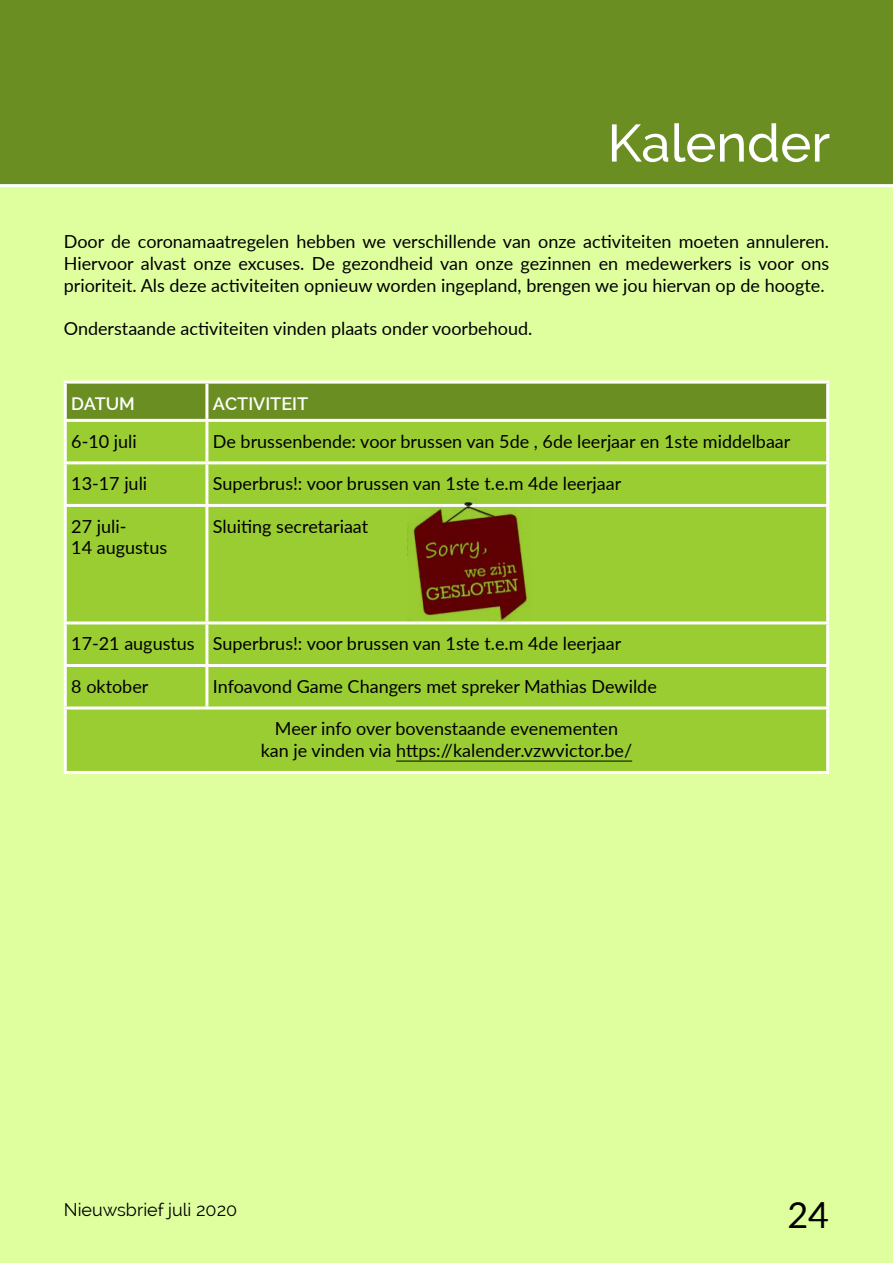
<style>
.page{position:relative;width:893px;height:1263px;background:#dfff9f}
.page>*{position:absolute;margin:0;border:0;box-sizing:border-box;transform-origin:0 0}
.t1{font:500 52.5px "Raleway";color:#fff}
.t2{font:36px "Lato";color:#000}
.t3{font:18px/21.6px "Lato";color:#000}
.t4{font:18px "Raleway";color:#000}
.t5{font:600 18px "Raleway";color:#fff}
</style>
<div class="page">
<div style="left:0;top:0;width:893px;height:187px;background:#6b8e23"></div>
<div style="left:67px;top:384px;width:759px;height:35px;background:#6b8e23"></div>
<div style="left:67px;top:422px;width:759px;height:349px;background:#9acd32"></div>
<hr style="left:64px;top:381px;width:143px;height:3px;background:#fff">
<hr style="left:64px;top:384px;width:3px;height:35px;background:#fff">
<hr style="left:207px;top:381px;width:622px;height:3px;background:#fff">
<hr style="left:205px;top:384px;width:3px;height:35px;background:#fff">
<hr style="left:826px;top:384px;width:3px;height:35px;background:#fff">
<hr style="left:64px;top:419px;width:143px;height:3px;background:#fff">
<hr style="left:64px;top:422px;width:3px;height:39px;background:#fff">
<hr style="left:207px;top:419px;width:622px;height:3px;background:#fff">
<hr style="left:205px;top:422px;width:3px;height:39px;background:#fff">
<hr style="left:826px;top:422px;width:3px;height:39px;background:#fff">
<hr style="left:64px;top:461px;width:143px;height:3px;background:#fff">
<hr style="left:64px;top:464px;width:3px;height:40px;background:#fff">
<hr style="left:207px;top:461px;width:622px;height:3px;background:#fff">
<hr style="left:205px;top:464px;width:3px;height:40px;background:#fff">
<hr style="left:826px;top:464px;width:3px;height:40px;background:#fff">
<hr style="left:64px;top:504px;width:143px;height:3px;background:#fff">
<hr style="left:64px;top:507px;width:3px;height:114px;background:#fff">
<hr style="left:207px;top:504px;width:622px;height:3px;background:#fff">
<hr style="left:205px;top:507px;width:3px;height:114px;background:#fff">
<hr style="left:826px;top:507px;width:3px;height:114px;background:#fff">
<hr style="left:64px;top:621px;width:143px;height:3px;background:#fff">
<hr style="left:64px;top:624px;width:3px;height:40px;background:#fff">
<hr style="left:207px;top:621px;width:622px;height:3px;background:#fff">
<hr style="left:205px;top:624px;width:3px;height:40px;background:#fff">
<hr style="left:826px;top:624px;width:3px;height:40px;background:#fff">
<hr style="left:64px;top:664px;width:143px;height:3px;background:#fff">
<hr style="left:64px;top:667px;width:3px;height:39px;background:#fff">
<hr style="left:207px;top:664px;width:622px;height:3px;background:#fff">
<hr style="left:205px;top:667px;width:3px;height:39px;background:#fff">
<hr style="left:826px;top:667px;width:3px;height:39px;background:#fff">
<hr style="left:64px;top:706px;width:143px;height:3px;background:#fff">
<hr style="left:64px;top:709px;width:3px;height:62px;background:#fff">
<hr style="left:207px;top:706px;width:622px;height:3px;background:#fff">
<hr style="left:826px;top:709px;width:3px;height:62px;background:#fff">
<hr style="left:64px;top:771px;width:143px;height:3px;background:#fff">
<hr style="left:207px;top:771px;width:622px;height:3px;background:#fff">
<hr style="left:396px;top:761px;width:236px;height:1px;background:#000">
<img style="left:407px;top:493px;width:124px;height:130px">
<h1 class="t1" style="left:607px;top:113px;width:224px">Kalender</h1>
<p class="t3" style="left:64px;top:230px;width:767px;text-align:justify">Door de coronamaatregelen hebben we verschillende van onze activiteiten moeten annuleren.<br>Hiervoor alvast onze excuses. De gezondheid van onze gezinnen en medewerkers is voor ons prioriteit. Als deze activiteiten opnieuw worden ingepland, brengen we jou hiervan op de hoogte.</p>
<p class="t3" style="left:64px;top:317px;width:470px">Onderstaande activiteiten vinden plaats onder voorbehoud.</p>
<p class="t5" style="left:71px;top:393px;width:65px">DATUM</p>
<p class="t5" style="left:213px;top:393px;width:97px">ACTIVITEIT</p>
<p class="t3" style="left:71px;top:429px;width:67px">6-10 juli</p>
<p class="t3" style="left:213px;top:429px;width:579px">De brussenbende: voor brussen van 5de , 6de leerjaar en 1ste middelbaar</p>
<p class="t3" style="left:71px;top:472px;width:77px">13-17 juli</p>
<p class="t3" style="left:213px;top:472px;width:410px">Superbrus!: voor brussen van 1ste t.e.m 4de leerjaar</p>
<p class="t3" style="left:71px;top:515px;width:97px">27 juli-<br>14 augustus</p>
<p class="t3" style="left:213px;top:515px;width:157px">Sluiting secretariaat</p>
<p class="t3" style="left:71px;top:632px;width:552px">17-21 augustus Superbrus!: voor brussen van 1ste t.e.m 4de leerjaar</p>
<p class="t3" style="left:71px;top:675px;width:79px">8 oktober</p>
<p class="t3" style="left:213px;top:675px;width:445px">Infoavond Game Changers met spreker Mathias Dewilde</p>
<p class="t3" style="left:261px;top:717px;width:373px;text-align:center">Meer info over bovenstaande evenementen kan je vinden via https://kalender.vzwvictor.be/</p>
<p class="t4" style="left:64px;top:1199px;width:175px">Nieuwsbrief juli 2020</p>
<h2 class="t2" style="left:787px;top:1189px;width:43px">24</h2>
</div>
